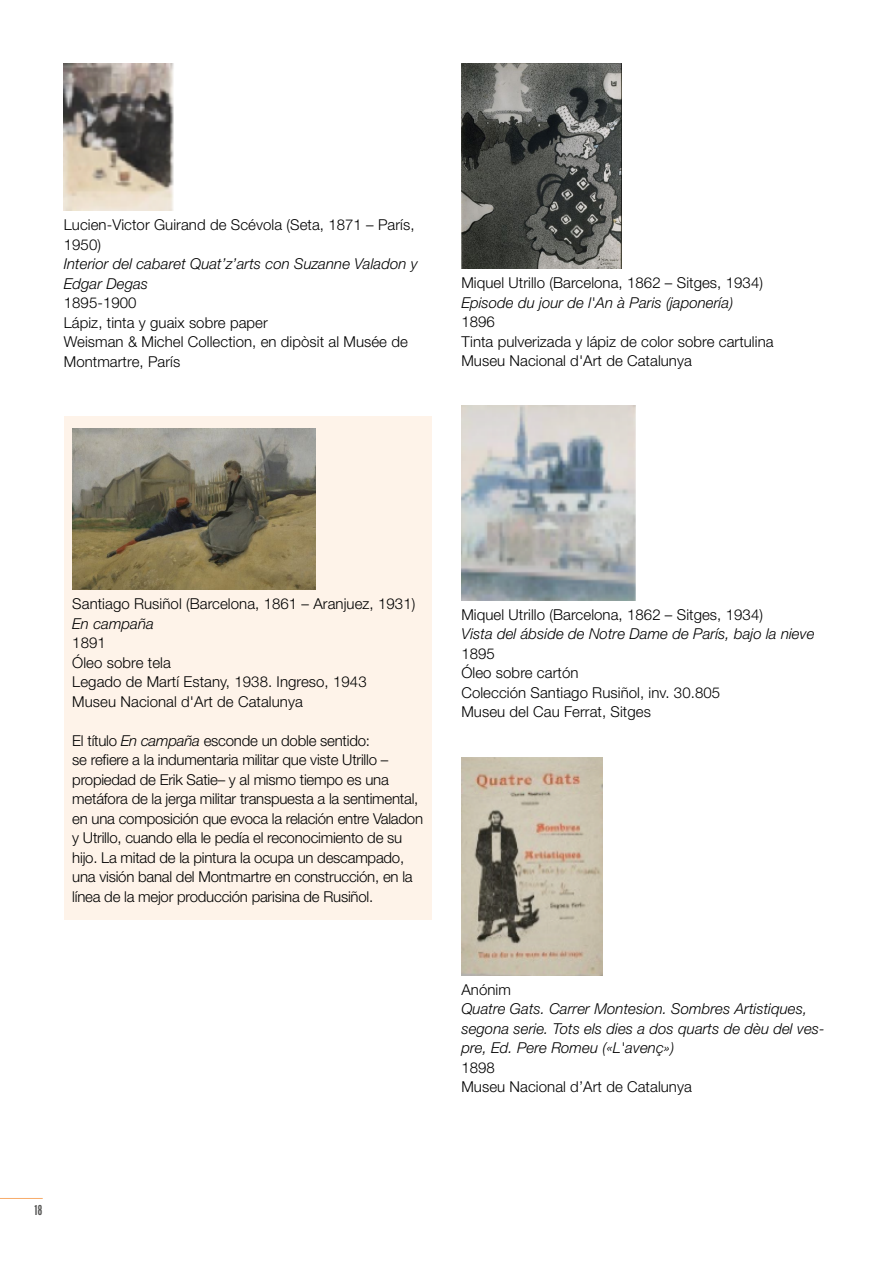
<style>
.page{position:relative;width:893px;height:1263px;background:#fff}
.page>*{position:absolute;margin:0;border:0;box-sizing:border-box;transform-origin:0 0}
.Texte_2{font:300 15px/19.5px "Helvetica Neue LT Std";letter-spacing:.005em;color:#000}
.Texte_2-2{font:300 15px/19.5px "Helvetica Neue LT Std";letter-spacing:-.015em;color:#000}
.Texte_2_-_Cursiva{font:italic 300 15px/19.5px "Helvetica Neue LT Std";letter-spacing:.005em;color:#000}
.t1{font:15px "Alternate Got No 1 D";color:#575756}
.s1{font-style:italic}
</style>
<div class="page">
<hr style="left:0;top:1198px;width:43px;height:1px;background:#f7ac69">
<div style="left:64px;top:417px;width:368px;height:503px;background:#fef3e9"></div>
<img style="left:64px;top:64px;width:110px;height:147px">
<img style="left:72px;top:428px;width:243px;height:162px">
<img style="left:461px;top:64px;width:161px;height:205px">
<img style="left:461px;top:406px;width:175px;height:194px">
<img style="left:461px;top:757px;width:142px;height:218px">
<p class="Texte_2" style="left:64px;top:215px;width:352px">Lucien-Victor Guirand de Scévola (Seta, 1871 – París,<br>1950)</p>
<p class="Texte_2_-_Cursiva" style="left:64px;top:254px;width:356px">Interior del cabaret Quat’z’arts con Suzanne Valadon y<br>Edgar Degas</p>
<p class="Texte_2" style="left:64px;top:293px;width:74px">1895-1900</p>
<p class="Texte_2" style="left:64px;top:312px;width:206px">Lápiz, tinta y guaix sobre paper</p>
<p class="Texte_2" style="left:64px;top:332px;width:346px">Weisman &amp; Michel Collection, en dipòsit al Musée de<br>Montmartre, París</p>
<p class="Texte_2" style="left:461px;top:273px;width:303px">Miquel Utrillo (Barcelona, 1862 – Sitges, 1934)</p>
<p class="Texte_2_-_Cursiva" style="left:461px;top:293px;width:273px">Episode du jour de l'An à Paris (japonería)</p>
<p class="Texte_2" style="left:461px;top:312px;width:35px">1896</p>
<p class="Texte_2" style="left:461px;top:331px;width:314px">Tinta pulverizada y lápiz de color sobre cartulina</p>
<p class="Texte_2" style="left:461px;top:351px;width:232px">Museu Nacional d'Art de Catalunya</p>
<p class="Texte_2" style="left:72px;top:594px;width:345px">Santiago Rusiñol (Barcelona, 1861 – Aranjuez, 1931)</p>
<p class="Texte_2_-_Cursiva" style="left:72px;top:614px;width:83px">En campaña</p>
<p class="Texte_2" style="left:72px;top:633px;width:35px">1891</p>
<p class="Texte_2" style="left:72px;top:652px;width:100px">Óleo sobre tela</p>
<p class="Texte_2" style="left:72px;top:672px;width:296px">Legado de Martí Estany, 1938. Ingreso, 1943</p>
<p class="Texte_2" style="left:72px;top:691px;width:232px">Museu Nacional d'Art de Catalunya</p>
<p class="Texte_2-2" style="left:72px;top:730px;width:352px">El título <span class="s1">En campaña</span> esconde un doble sentido:<br>se refiere a la indumentaria militar que viste Utrillo – propiedad de Erik Satie– y al mismo tiempo es una metáfora de la jerga militar transpuesta a la sentimental, en una composición que evoca la relación entre Valadon y Utrillo, cuando ella le pedía el reconocimiento de su hijo. La mitad de la pintura la ocupa un descampado, una visión banal del Montmartre en construcción, en la línea de la mejor producción parisina de Rusiñol.</p>
<p class="Texte_2" style="left:461px;top:604px;width:303px">Miquel Utrillo (Barcelona, 1862 – Sitges, 1934)</p>
<p class="Texte_2_-_Cursiva" style="left:461px;top:624px;width:355px">Vista del ábside de Notre Dame de París, bajo la nieve</p>
<p class="Texte_2" style="left:461px;top:643px;width:35px">1895</p>
<p class="Texte_2" style="left:461px;top:663px;width:119px">Óleo sobre cartón</p>
<p class="Texte_2" style="left:461px;top:682px;width:260px">Colección Santiago Rusiñol, inv. 30.805</p>
<p class="Texte_2" style="left:461px;top:702px;width:191px">Museu del Cau Ferrat, Sitges</p>
<p class="Texte_2" style="left:461px;top:979px;width:51px">Anónim</p>
<p class="Texte_2_-_Cursiva" style="left:461px;top:999px;width:365px">Quatre Gats. Carrer Montesion. Sombres Artistiques, segona serie. Tots els dies a dos quarts de dèu del ves&shy;pre, Ed. Pere Romeu («L'avenç»)</p>
<p class="Texte_2" style="left:461px;top:1057px;width:35px">1898</p>
<p class="Texte_2" style="left:461px;top:1077px;width:232px">Museu Nacional d’Art de Catalunya</p>
<p class="t1" style="left:35px;top:1202px;width:10px">18</p>
</div>
